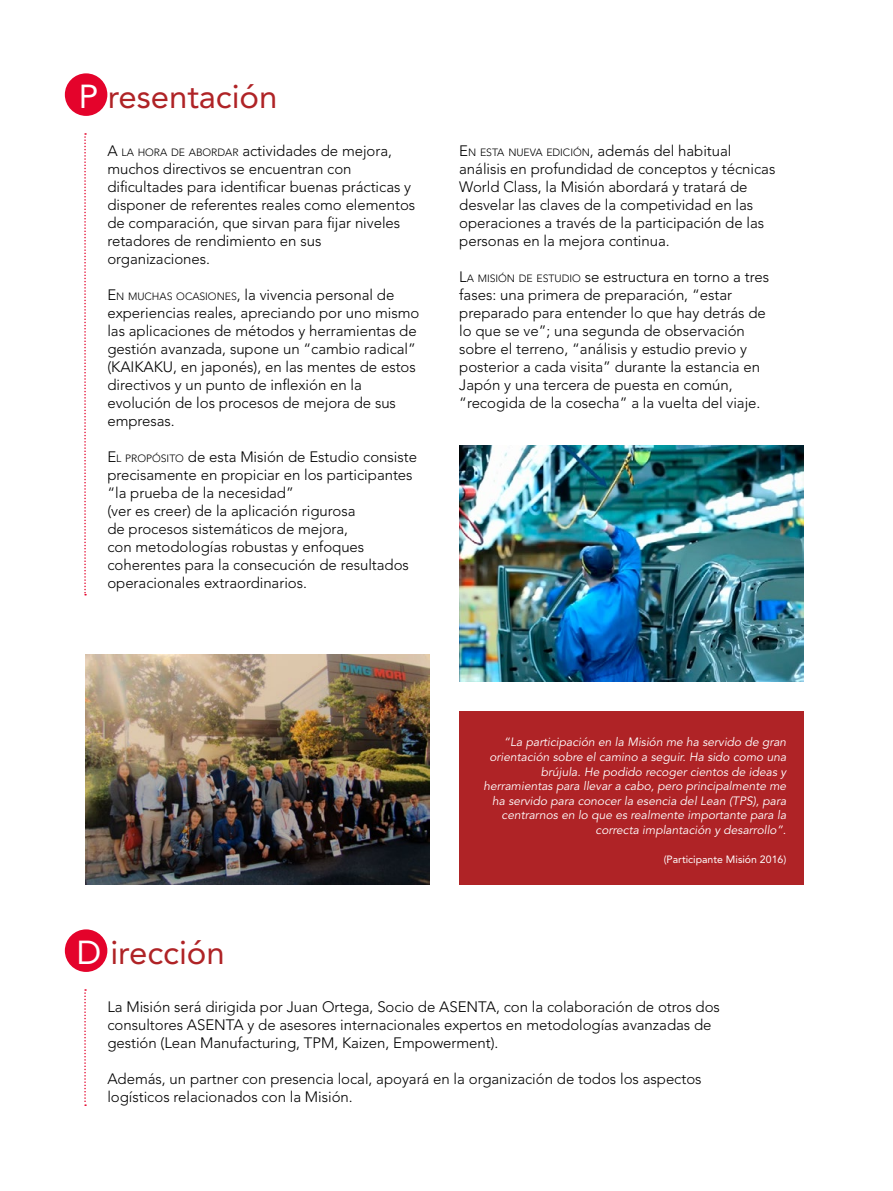
<style>
.page{position:relative;width:893px;height:1191px;background:#fff}
.page>*{position:absolute;margin:0;border:0;box-sizing:border-box;transform-origin:0 0}
.t1{font:33px "Avenir LT Std";letter-spacing:-.005em;color:#af2326}
.t2{font:300 15px/18px "Avenir LT Std";letter-spacing:-.005em;color:#000}
.t3{font:italic 12px/14.7px "Avenir LT Std";color:#fff;text-align:right}
.t4{font:300 10.5px "Avenir LT Std";letter-spacing:-.005em;color:#000}
.t5{font:10.5px "Avenir LT Std";color:#fff}
.s1{color:#fff}
.s2{font-style:inherit}
.s3{font-size:10.5px}
.s4{font-size:15px}
</style>
<div class="page">
<div style="left:65px;top:73px;width:42px;height:43px;background:#e4032b;border-radius:50%"></div>
<svg style="left:84px;top:133px;width:2px;height:462px"></svg>
<img style="left:85px;top:654px;width:344px;height:230px">
<img style="left:459px;top:445px;width:345px;height:236px">
<div style="left:459px;top:711px;width:345px;height:173px;background:#af2326"></div>
<div style="left:65px;top:929px;width:42px;height:43px;background:#e4032b;border-radius:50%"></div>
<svg style="left:84px;top:989px;width:2px;height:117px"></svg>
<h1 class="t1" style="left:79px;top:77px;width:200px"><span class="s1">P</span> resentación</h1>
<p class="t2" style="left:107px;top:142px;width:309px"><span class="s2">A</span> <span class="s3">LA HORA DE ABORDAR</span> actividades de mejora, muchos directivos se encuentran con dificultades para identificar buenas prácticas y disponer de referentes reales como elementos de comparación, que sirvan para fijar niveles retadores de rendimiento en sus organizaciones.</p>
<p class="t2" style="left:107px;top:286px;width:314px"><span class="s2">E</span> <span class="s3">N MUCHAS OCASIONES</span>, la vivencia personal de experiencias reales, apreciando por uno mismo las aplicaciones de métodos y herramientas de gestión avanzada, supone un “cambio radical” (KAIKAKU, en japonés), en las mentes de estos directivos y un punto de inflexión en la evolución de los procesos de mejora de sus empresas.</p>
<p class="t2" style="left:107px;top:448px;width:311px"><span class="s2">E</span> <span class="s3">L PROPÓSITO</span> de esta Misión de Estudio consiste precisamente en propiciar en los participantes “la prueba de la necesidad”<br>(ver es creer) de la aplicación rigurosa<br>de procesos sistemáticos de mejora,<br>con metodologías robustas y enfoques coherentes para la consecución de resultados operacionales extraordinarios.</p>
<p class="t4" style="left:459px;top:146px;width:274px"><span class="s4">E</span>N ESTA NUEVA EDICIÓN<span class="s4">,</span> <span class="s4">además del habitual</span></p>
<p class="t2" style="left:459px;top:160px;width:318px">análisis en profundidad de conceptos y técnicas World Class, la Misión abordará y tratará de desvelar las claves de la competividad en las operaciones a través de la participación de las personas en la mejora continua.</p>
<p class="t2" style="left:459px;top:268px;width:311px"><span class="s2">L</span><span class="s3">A MISIÓN DE ESTUDIO</span> se estructura en torno a tres fases: una primera de preparación, “estar preparado para entender lo que hay detrás de lo que se ve”; una segunda de observación sobre el terreno, “análisis y estudio previo y posterior a cada visita” durante la estancia en Japón y una tercera de puesta en común, “recogida de la cosecha” a la vuelta del viaje.</p>
<p class="t3" style="left:483px;top:735px;width:304px">“La participación en la Misión me ha servido de gran orientación sobre el camino a seguir. Ha sido como una brújula. He podido recoger cientos de ideas y herramientas para llevar a cabo, pero principalmente me ha servido para conocer la esencia del Lean (TPS), para centrarnos en lo que es realmente importante para la correcta implantación y desarrollo”.</p>
<p class="t5" style="left:664px;top:853px;width:124px">(Participante Misión 2016)</p>
<h1 class="t1" style="left:77px;top:933px;width:149px"><span class="s1">D</span> irección</h1>
<p class="t2" style="left:107px;top:997px;width:614px">La Misión será dirigida por Juan Ortega, Socio de ASENTA, con la colaboración de otros dos consultores ASENTA y de asesores internacionales expertos en metodologías avanzadas de gestión (Lean Manufacturing, TPM, Kaizen, Empowerment).</p>
<p class="t2" style="left:107px;top:1069px;width:596px">Además, un partner con presencia local, apoyará en la organización de todos los aspectos logísticos relacionados con la Misión.</p>
</div>
